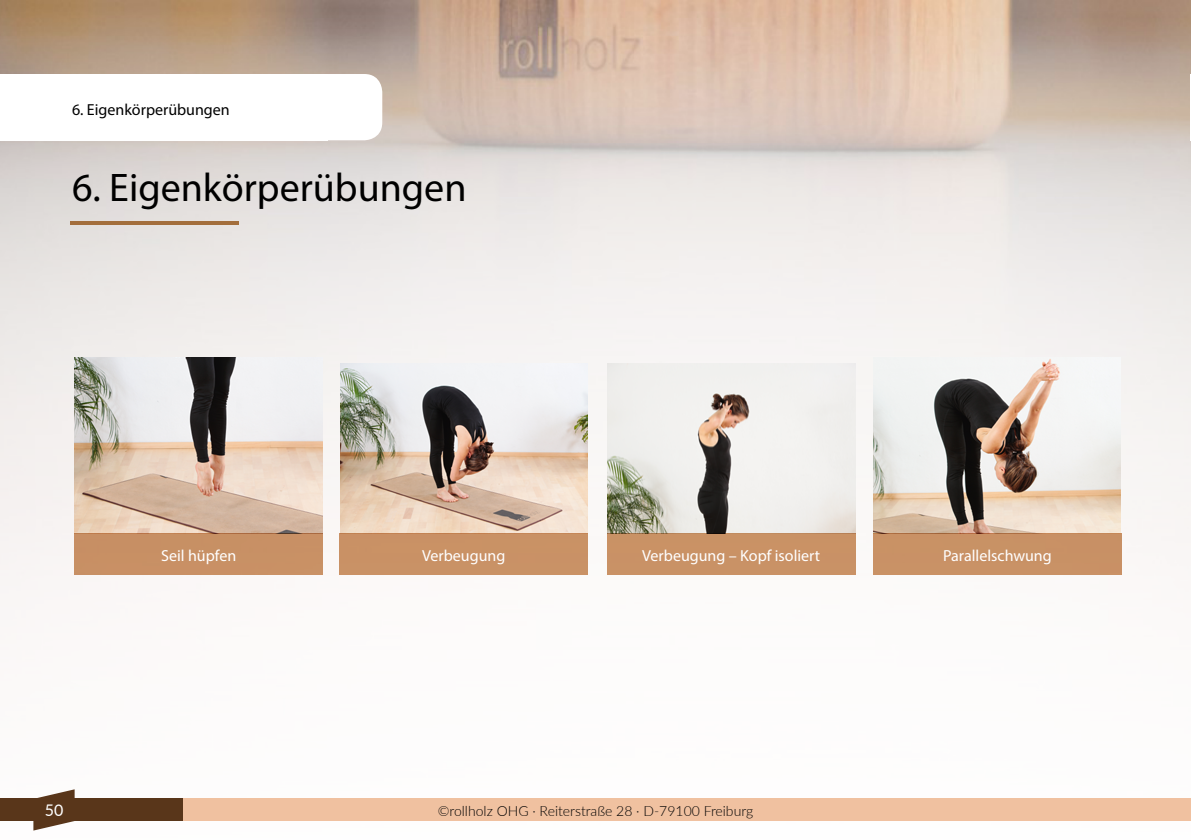
<style>
.page{position:relative;width:1191px;height:840px;background:#fff}
.page>*{position:absolute;margin:0;border:0;box-sizing:border-box;transform-origin:0 0}
.t1{font:40px "Myriad Pro";color:#000}
.t2{font:16px "Myriad Pro";color:#fff}
.t3{font:16px "Myriad Pro";color:#000}
.t4{font:16px "Lato";color:#fff}
.t5{font:300 14px "Lato";color:#000}
</style>
<div class="page">
<img style="left:0;top:0;width:1191px;height:831px">
<div style="left:0;top:798px;width:1191px;height:22px;background:#f0c1a0"></div>
<div style="left:0;top:798px;width:183px;height:22px;background:#59361a"></div>
<svg style="left:33px;top:788px;width:42px;height:42px"></svg>
<svg style="left:0;top:74px;width:382px;height:66px"></svg>
<svg style="left:1190px;top:74px;width:1px;height:66px"></svg>
<hr style="left:70px;top:221px;width:168px;height:4px;background:#a36e3c">
<img style="left:75px;top:357px;width:248px;height:176px">
<img style="left:341px;top:363px;width:247px;height:170px">
<img style="left:607px;top:363px;width:248px;height:170px">
<img style="left:873px;top:357px;width:247px;height:176px">
<div style="left:75px;top:533px;width:248px;height:41px;background:#c89065"></div>
<div style="left:339px;top:533px;width:249px;height:41px;background:#c99265"></div>
<div style="left:607px;top:533px;width:248px;height:41px;background:#c99266"></div>
<div style="left:873px;top:533px;width:248px;height:41px;background:#c99165"></div>
<p class="t3" style="left:72px;top:100px;width:159px">6. Eigenkörperübungen</p>
<h1 class="t1" style="left:72px;top:163px;width:396px">6. Eigenkörperübungen</h1>
<p class="t4" style="left:45px;top:798px;width:20px">50</p>
<p class="t2" style="left:161px;top:545px;width:77px">Seil hüpfen</p>
<p class="t2" style="left:422px;top:545px;width:85px">Verbeugung</p>
<p class="t2" style="left:642px;top:545px;width:179px">Verbeugung – Kopf isoliert</p>
<p class="t2" style="left:943px;top:545px;width:110px">Parallelschwung</p>
<p class="t5" style="left:438px;top:800px;width:317px">©rollholz OHG · Reiterstraße 28 · D-79100 Freiburg</p>
</div>
